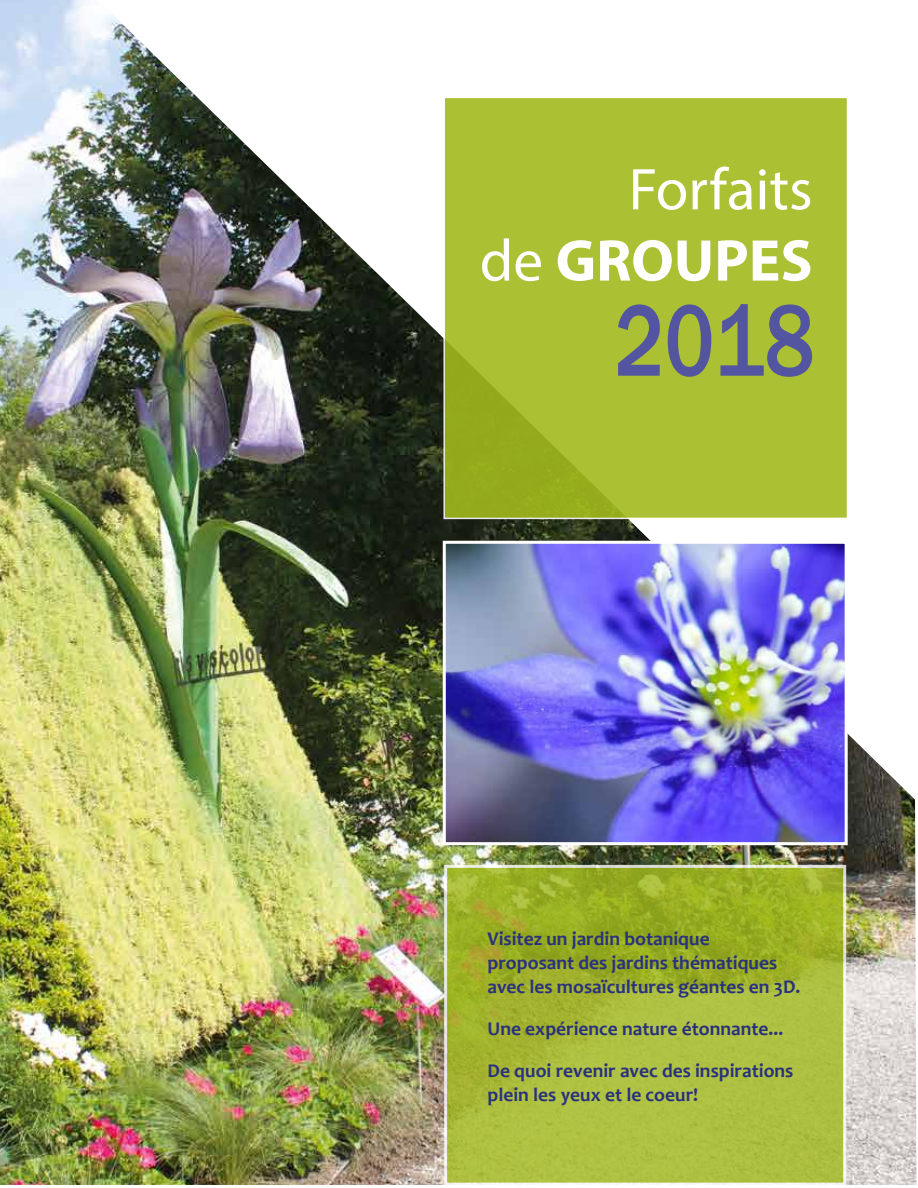
<style>
.page{position:relative;width:918px;height:1188px;background:#fff}
.page>*{position:absolute;margin:0;border:0;box-sizing:border-box;transform-origin:0 0}
.t1{font:500 105.3px "Franklin Gothic";color:#5355a1;scale:.8 1}
.t2{font:59.4px/71.2px "Myriad Pro";color:#fff;text-align:right}
.t3{font:700 19.5px/24px "Candara";color:#2a317d}
.s1{font-weight:700}
</style>
<div class="page">
<img style="left:0;top:0;width:916px;height:1185px">
<svg style="left:444px;top:865px;width:402px;height:320px;background:#a7b93a"></svg>
<svg style="left:443px;top:97px;width:405px;height:422px;background:#a9bf33"></svg>
<img style="left:447px;top:545px;width:397px;height:296px">
<div style="left:443px;top:541px;width:405px;height:304px;border:3px solid #fff"></div>
<h2 class="t2" style="left:480px;top:153px;width:334px">Forfaits<br>de <span class="s1">GROUPES</span></h2>
<h1 class="t1" style="left:615px;top:275px;width:251px">2018</h1>
<p class="t3" style="left:488px;top:927px;width:315px">Visitez un jardin botanique proposant des jardins thématiques avec les mosaïcultures géantes en 3D.</p>
<p class="t3" style="left:488px;top:1008px;width:307px;line-height:42px">Une expérience nature étonnante...<br>De quoi revenir avec des inspirations</p>
<p class="t3" style="left:488px;top:1083px;width:212px">plein les yeux et le coeur!</p>
</div>
